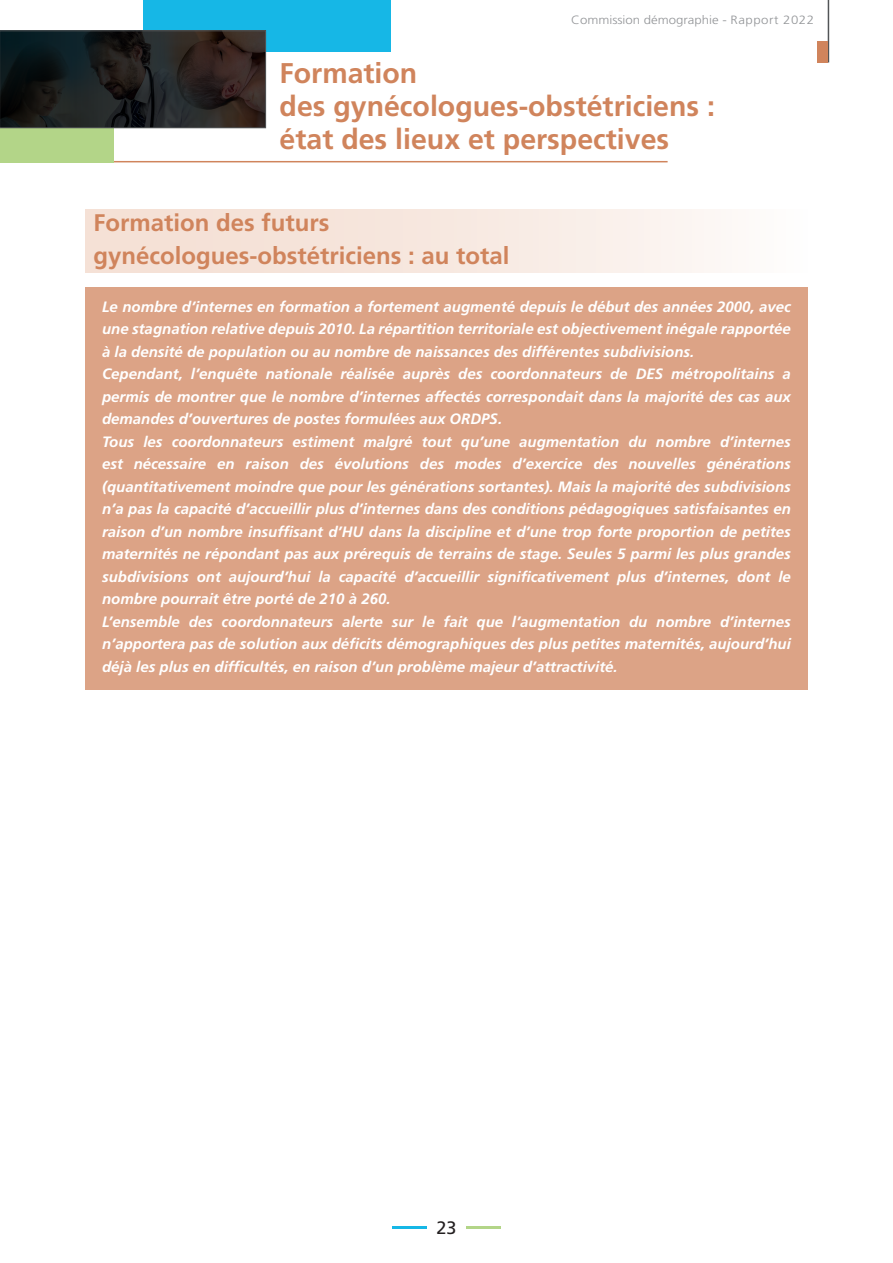
<style>
.page{position:relative;width:893px;height:1263px;background:#fff}
.page>*{position:absolute;margin:0;border:0;box-sizing:border-box;transform-origin:0 0}
.t1{font:700 28.5px/33px "Frutiger LT Std";color:#d0845c}
.t2{font:700 24px/33px "Frutiger LT Std";color:#d0845c}
.t3{font:18px "Frutiger LT Std";color:#231f20}
.t4{font:italic 700 15px/22.5px "Frutiger LT Std";color:#fff}
.t5{font:300 12px "Frutiger LT Std";color:#939598;scale:1.1 1}
</style>
<div class="page">
<div style="left:85px;top:287px;width:723px;height:403px;background:#dca386"></div>
<div style="left:85px;top:209px;width:723px;height:64px;background:linear-gradient(to right,#f3dccf,#fdf9f7)"></div>
<hr style="left:38px;top:161px;width:630px;height:1px;background:#d0845c">
<hr style="left:828px;top:0;width:1px;height:63px;background:#525557">
<div style="left:817px;top:41px;width:11px;height:22px;background:#d0845c"></div>
<div style="left:0;top:128px;width:114px;height:34px;background:#b3d588"></div>
<hr style="left:393px;top:1226px;width:34px;height:2px;background:#16b7e6">
<hr style="left:467px;top:1226px;width:34px;height:2px;background:#b3d588">
<div style="left:143px;top:0;width:248px;height:52px;background:#16b7e6"></div>
<img style="left:2px;top:33px;width:262px;height:93px">
<div style="left:0;top:31px;width:266px;height:97px;border:1px solid #525557"></div>
<p class="t5" style="left:571px;top:13px;width:222px">Commission démographie - Rapport 2022</p>
<h1 class="t1" style="left:280px;top:57px;width:437px">Formation<br>des gynécologues-obstétriciens : état des lieux et perspectives</h1>
<h2 class="t2" style="left:94px;top:206px;width:418px">Formation des futurs gynécologues-obstétriciens : au total</h2>
<p class="t4" style="left:102px;top:295px;width:690px">Le nombre d’internes en formation a fortement augmenté depuis le début des années 2000, avec une stagnation relative depuis 2010. La répartition territoriale est objectivement inégale rapportée à la densité de population ou au nombre de naissances des différentes subdivisions.<br>Cependant, l’enquête nationale réalisée auprès des coordonnateurs de DES métropolitains a permis de montrer que le nombre d’internes affectés correspondait dans la majorité des cas aux demandes d’ouvertures de postes formulées aux ORDPS.<br>Tous les coordonnateurs estiment malgré tout qu’une augmentation du nombre d’internes est nécessaire en raison des évolutions des modes d’exercice des nouvelles générations (quantitativement moindre que pour les générations sortantes). Mais la majorité des subdivisions n’a pas la capacité d’accueillir plus d’internes dans des conditions pédagogiques satisfaisantes en raison d’un nombre insuffisant d’HU dans la discipline et d’une trop forte proportion de petites maternités ne répondant pas aux prérequis de terrains de stage. Seules 5 parmi les plus grandes subdivisions ont aujourd’hui la capacité d’accueillir significativement plus d’internes, dont le nombre pourrait être porté de 210 à 260.<br>L’ensemble des coordonnateurs alerte sur le fait que l’augmentation du nombre d’internes n’apportera pas de solution aux déficits démographiques des plus petites maternités, aujourd’hui déjà les plus en difficultés, en raison d’un problème majeur d’attractivité.</p>
<p class="t3" style="left:436px;top:1217px;width:22px">23</p>
</div>
